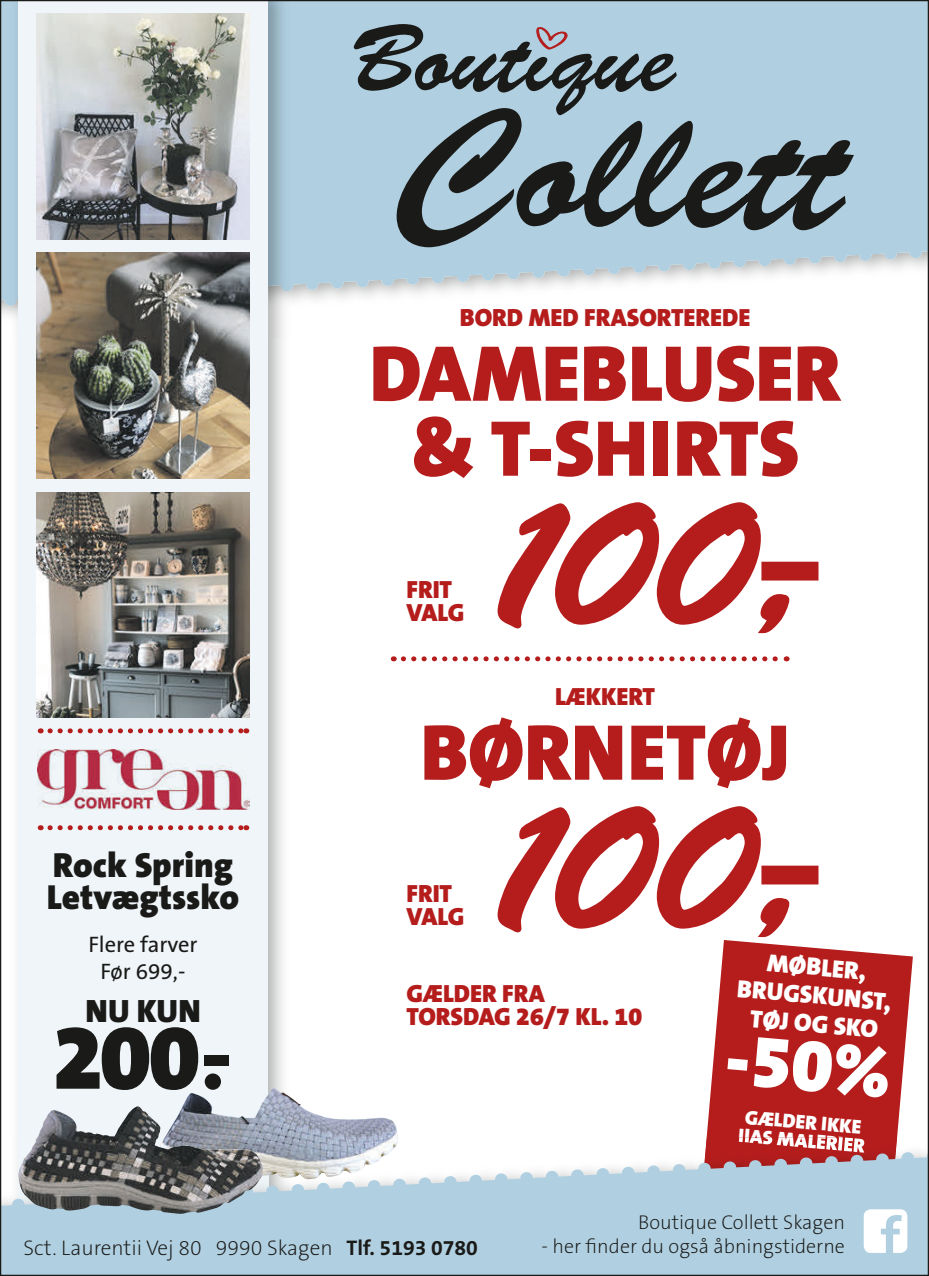
<style>
.page{position:relative;width:929px;height:1276px;background:#fff}
.page>*{position:absolute;margin:0;border:0;box-sizing:border-box;transform-origin:0 0}
.t1{font:180px "Brush Script Std";letter-spacing:-.07em;color:#b51d1c}
.t2{font:900 92.5px "The Sans B9";color:#1a1a18}
.t3{font:900 80px/75px "The Sans B9";color:#b51d1c;text-align:center}
.t4{font:900 75px "The Sans B9";color:#fff}
.t5{font:700 57px "The Sans B7";color:#b0d0e1}
.t6{font:900 35px/32.5px "The Sans B9";color:#1a1a18}
.t7{font:900 32.5px "The Sans B9";color:#1a1a18}
.t8{font:900 25px/22.5px "The Sans B9";color:#b51d1c}
.t9{font:900 25px/28.5px "The Sans B9";color:#fff;text-align:center}
.t10{font:22.5px/27.5px "The Sans B5 Plain";color:#1a1a18;text-align:center}
.t11{font:200 21.25px "The Sans B2";color:#1a1a18}
.t12{font:200 20px "The Sans B2";color:#1a1a18}
.t13{font:900 20px/18.5px "The Sans B9";color:#fff}
.s1{font-family:"The Sans B7";font-weight:700;font-size:100px}
.s2{font-family:"The Sans B7";font-weight:700}
</style>
<div class="page">
<svg style="left:706px;top:940px;width:206px;height:197px;background:#bd3636"></svg>
<div style="left:2px;top:2px;width:924px;height:266px;background:#b0d0e1"></div>
<svg style="left:2px;top:245px;width:919px;height:70px"></svg>
<svg style="left:497px;top:502px;width:293px;height:132px"></svg>
<div style="left:761px;top:562px;width:57px;height:18px;border:3px solid #b51d1c"></div>
<svg style="left:497px;top:806px;width:293px;height:132px"></svg>
<div style="left:761px;top:865px;width:57px;height:19px;border:3px solid #b51d1c"></div>
<svg style="left:354px;top:24px;width:322px;height:91px;background:#859aa6"></svg>
<svg style="left:396px;top:108px;width:457px;height:139px;background:#7f949f"></svg>
<img style="left:10px;top:306px;width:281px;height:32px">
<img style="left:10px;top:2px;width:281px;height:277px">
<img style="left:10px;top:279px;width:281px;height:27px">
<div style="left:18px;top:0;width:250px;height:1234px;background:#eff5f9"></div>
<img style="left:37px;top:13px;width:213px;height:226px">
<img style="left:37px;top:253px;width:213px;height:225px">
<img style="left:37px;top:492px;width:213px;height:226px">
<img style="left:738px;top:1137px;width:127px;height:3px">
<div style="left:2px;top:1224px;width:924px;height:50px;background:#b0d0e1"></div>
<svg style="left:2px;top:1140px;width:924px;height:84px"></svg>
<div style="left:863px;top:1209px;width:44px;height:44px;background:#fff;border-radius:7px"></div>
<img style="left:183px;top:1088px;width:215px;height:91px">
<img style="left:38px;top:749px;width:211px;height:60px">
<svg style="left:50px;top:728px;width:197px;height:5px"></svg>
<svg style="left:50px;top:825px;width:197px;height:5px"></svg>
<svg style="left:403px;top:656px;width:384px;height:5px"></svg>
<img style="left:18px;top:1106px;width:245px;height:108px">
<p class="t8" style="left:460px;top:307px;width:292px">BORD MED FRASORTEREDE</p>
<h3 class="t3" style="left:369px;top:339px;width:472px">DAMEBLUSER &amp; T-SHIRTS</h3>
<p class="t8" style="left:406px;top:579px;width:59px">FRIT<br>VALG</p>
<h1 class="t1" style="left:472px;top:462px;width:350px">100,-</h1>
<h3 class="t6" style="left:47px;top:849px;width:194px">Rock Spring<br>Letvægtssko</h3>
<p class="t10" style="left:88px;top:931px;width:111px">Flere farver<br>Før 699,-</p>
<h3 class="t7" style="left:85px;top:993px;width:117px">NU KUN</h3>
<h2 class="t2" style="left:53px;top:1007px;width:182px">200<span class="s1">.-</span></h2>
<p class="t8" style="left:555px;top:686px;width:102px">LÆKKERT</p>
<h3 class="t3" style="left:420px;top:717px;width:370px">BØRNETØJ</h3>
<p class="t8" style="left:406px;top:883px;width:59px">FRIT<br>VALG</p>
<h1 class="t1" style="left:472px;top:766px;width:350px">100,-</h1>
<p class="t8" style="left:406px;top:982px;width:237px;line-height:23.5px">GÆLDER FRA<br>TORSDAG 26/7 KL. 10</p>
<p class="t9" style="left:741px;top:946px;width:156px;rotate:5deg">MØBLER,<br>BRUGSKUNST,<br>TØJ OG SKO</p>
<h3 class="t4" style="left:728px;top:1017px;width:168px;rotate:5deg">-50%</h3>
<p class="t13" style="left:740px;top:1107px;width:128px;rotate:5deg">GÆLDER IKKE<br>IIAS MALERIER</p>
<p class="t11" style="left:23px;top:1236px;width:456px">Sct. Laurentii Vej 80 9990 Skagen <span class="s2">Tlf. 5193 0780</span></p>
<p class="t12" style="left:638px;top:1211px;width:208px">Boutique Collett Skagen</p>
<p class="t12" style="left:541px;top:1235px;width:305px">- her finder du også åbningstiderne</p>
<h3 class="t5" style="left:880px;top:1207px;width:22px">f</h3>
</div>
